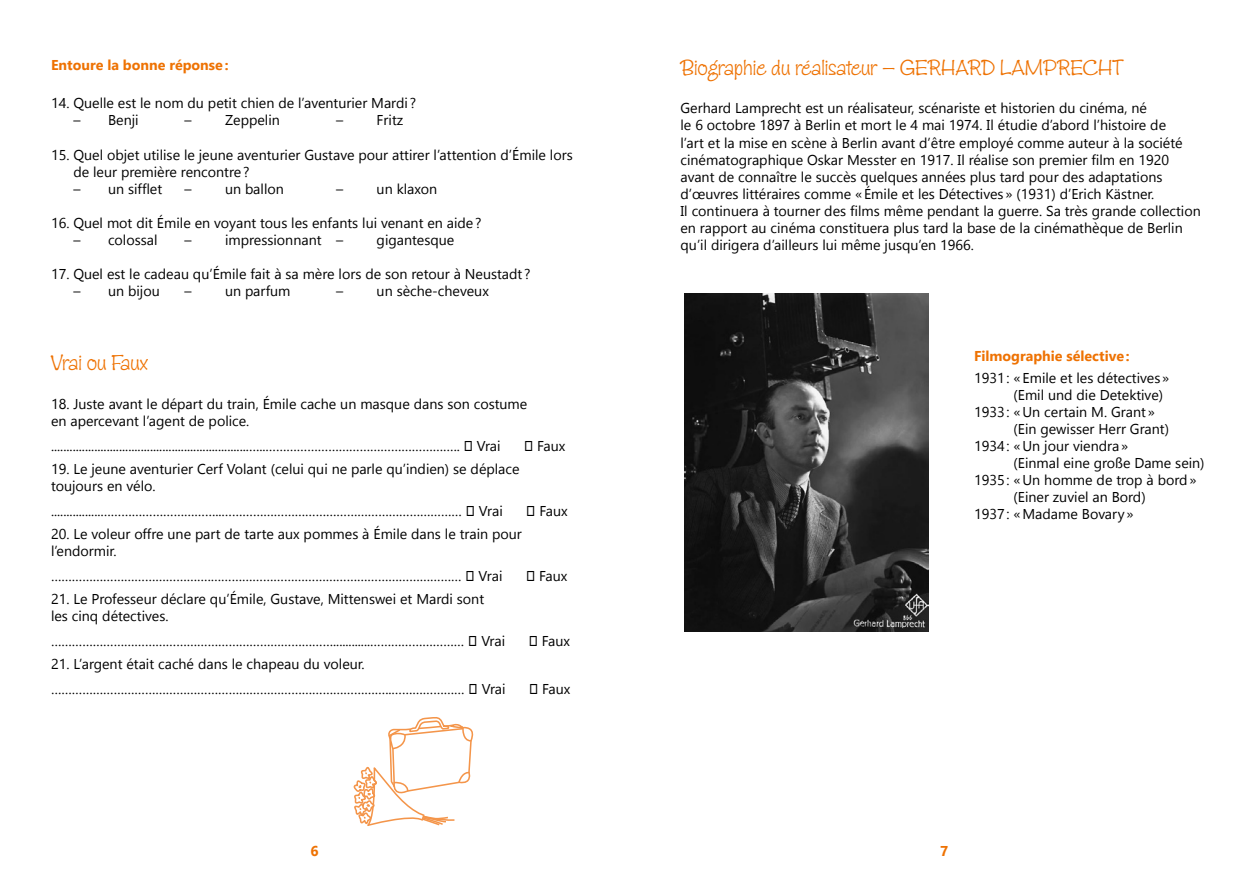
<style>
.page{position:relative;width:1259px;height:893px;background:#fff}
.page>*{position:absolute;margin:0;border:0;box-sizing:border-box;transform-origin:0 0}
.t1{font:22.5px "Zipty Do Std";color:#ee7203}
.t2{font:14.25px/17.1px "Gadugi";color:#000}
.t3{font:700 14.25px "Gadugi";color:#ee7203}
</style>
<div class="page">
<img style="left:685px;top:293px;width:243px;height:338px">
<svg style="left:353px;top:717px;width:121px;height:109px"></svg>
<p class="t3" style="left:51px;top:56px;width:179px">Entoure la bonne réponse:</p>
<p class="t2" style="left:51px;top:95px;width:366px">14. Quelle est le nom du petit chien de l’aventurier Mardi ?</p>
<p class="t2" style="left:74px;top:112px;width:67px">– Benji</p>
<p class="t2" style="left:185px;top:112px;width:97px">– Zeppelin</p>
<p class="t2" style="left:336px;top:112px;width:69px">– Fritz</p>
<p class="t2" style="left:73px;top:146px;width:501px;text-indent:-22px">15. Quel objet utilise le jeune aventurier Gustave pour attirer l’attention d’Émile lors de leur première rencontre?</p>
<p class="t2" style="left:74px;top:180px;width:90px">– un sifflet</p>
<p class="t2" style="left:185px;top:180px;width:101px">– un ballon</p>
<p class="t2" style="left:336px;top:180px;width:103px">– un klaxon</p>
<p class="t2" style="left:51px;top:214px;width:432px">16. Quel mot dit Émile en voyant tous les enfants lui venant en aide?</p>
<p class="t2" style="left:74px;top:231px;width:86px">– colossal</p>
<p class="t2" style="left:185px;top:231px;width:160px">– impressionnant –</p>
<p class="t2" style="left:377px;top:231px;width:79px">gigantesque</p>
<p class="t2" style="left:51px;top:266px;width:481px">17. Quel est le cadeau qu’Émile fait à sa mère lors de son retour à Neustadt ?</p>
<p class="t2" style="left:74px;top:283px;width:88px">– un bijou</p>
<p class="t2" style="left:185px;top:283px;width:107px">– un parfum</p>
<p class="t2" style="left:336px;top:283px;width:154px">– un sèche-cheveux</p>
<h1 class="t1" style="left:51px;top:350px;width:99px">Vrai ou Faux</h1>
<p class="t2" style="left:51px;top:395px;width:478px">18. Juste avant le départ du train, Émile cache un masque dans son costume en apercevant l’agent de police.</p>
<p class="t2" style="left:51px;top:438px;width:451px">................................................................…..……………………………………………….. □ Vrai</p>
<p class="t2" style="left:524px;top:438px;width:43px">□ Faux</p>
<p class="t2" style="left:51px;top:460px;width:470px">19. Le jeune aventurier Cerf Volant (celui qui ne parle qu’indien) se déplace toujours en vélo.</p>
<p class="t2" style="left:51px;top:503px;width:453px">................……………………………..…………………………………………………………… □ Vrai</p>
<p class="t2" style="left:526px;top:503px;width:43px">□ Faux</p>
<p class="t2" style="left:51px;top:525px;width:472px">20. Le voleur offre une part de tarte aux pommes à Émile dans le train pour l’endormir.</p>
<p class="t2" style="left:51px;top:568px;width:453px">……………………………………….……………………………………………………………… □ Vrai</p>
<p class="t2" style="left:526px;top:568px;width:43px">□ Faux</p>
<p class="t2" style="left:51px;top:590px;width:435px">21. Le Professeur déclare qu’Émile, Gustave, Mittenswei et Mardi sont les cinq détectives.</p>
<p class="t2" style="left:51px;top:633px;width:456px">………………………………………………………………………............……………………… □ Vrai</p>
<p class="t2" style="left:528px;top:633px;width:43px">□ Faux</p>
<p class="t2" style="left:51px;top:651px;width:456px;line-height:25.5px">21. L’argent était caché dans le chapeau du voleur. ……………………………………………………………………………………..………………… □ Vrai</p>
<p class="t2" style="left:529px;top:680px;width:43px">□ Faux</p>
<h1 class="t1" style="left:680px;top:54px;width:444px">Biographie du réalisateur – GERHARD LAMPRECHT</h1>
<p class="t2" style="left:680px;top:100px;width:522px">Gerhard Lamprecht est un réalisateur, scénariste et historien du cinéma, né<br>le 6 octobre 1897 à Berlin et mort le 4 mai 1974. Il étudie d’abord l’histoire de<br>l’art et la mise en scène à Berlin avant d’être employé comme auteur à la société cinématographique Oskar Messter en 1917. Il réalise son premier film en 1920 avant de connaître le succès quelques années plus tard pour des adaptations d’œuvres littéraires comme «Émile et les Détectives» (1931) d’Erich Kästner.<br>Il continuera à tourner des films même pendant la guerre. Sa très grande collection en rapport au cinéma constituera plus tard la base de la cinémathèque de Berlin qu’il dirigera d’ailleurs lui même jusqu’en 1966.</p>
<p class="t3" style="left:974px;top:348px;width:157px">Filmographie sélective:</p>
<p class="t2" style="left:974px;top:369px;width:197px">1931: «Emile et les détectives»</p>
<p class="t2" style="left:1013px;top:386px;width:151px">(Emil und die Detektive)</p>
<p class="t2" style="left:974px;top:403px;width:182px">1933: «Un certain M. Grant»</p>
<p class="t2" style="left:1013px;top:420px;width:157px">(Ein gewisser Herr Grant)</p>
<p class="t2" style="left:974px;top:437px;width:156px">1934: «Un jour viendra»</p>
<p class="t2" style="left:1013px;top:454px;width:193px">(Einmal eine große Dame sein)</p>
<p class="t2" style="left:974px;top:472px;width:224px">1935: «Un homme de trop à bord»</p>
<p class="t2" style="left:1013px;top:489px;width:134px">(Einer zuviel an Bord)</p>
<p class="t2" style="left:974px;top:506px;width:161px">1937: «Madame Bovary»</p>
<p class="t3" style="left:311px;top:842px;width:10px">6</p>
<p class="t3" style="left:940px;top:842px;width:10px">7</p>
</div>
